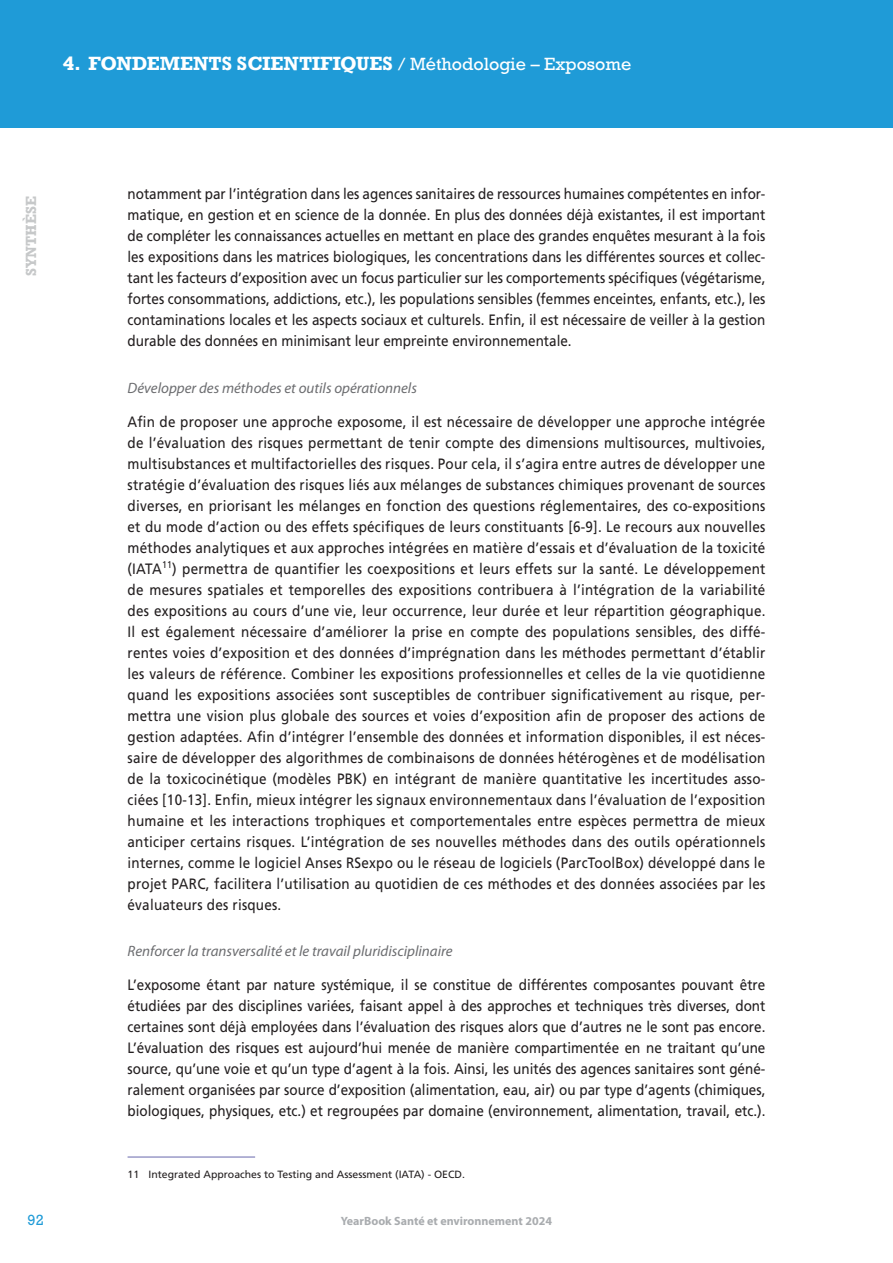
<style>
.page{position:relative;width:893px;height:1263px;background:#fff}
.page>*{position:absolute;margin:0;border:0;box-sizing:border-box;transform-origin:0 0}
.t1{font:700 18px "Rockwell";color:#fff}
.t2{font:15px/21px "Frutiger LT Std";color:#231f20;text-align:justify;scale:.9 1}
.t3{font:italic 15px "Myriad Pro";color:#6c6d70}
.t4{font:700 15px "Rockwell Std";color:#c6c8c9}
.t5{font:15px "Rockwell Std";color:#1f9bd7}
.t6{font:700 12px "Myriad Pro";color:#a9acaf}
.t7{font:10.5px "Frutiger LT Std";color:#231f20}
.s1{font-family:"Rockwell Std";font-weight:400}
</style>
<div class="page">
<div style="left:0;top:0;width:893px;height:128px;background:#1f9bd7"></div>
<hr style="left:128px;top:1156px;width:127px;height:2px;background:#9a9ac8">
<p class="t1" style="left:63px;top:52px;width:570px">4. FONDEMENTS SCIENTIFIQUES <span class="s1">/ Méthodologie – Exposome</span></p>
<p class="t4" style="left:22px;top:276px;width:81px;rotate:-90deg">SYNTHÈSE</p>
<p class="t2" style="left:128px;top:184px;width:710px">notamment par l’intégration dans les agences sanitaires de ressources humaines compétentes en infor&shy;matique, en gestion et en science de la donnée. En plus des données déjà existantes, il est important de compléter les connaissances actuelles en mettant en place des grandes enquêtes mesurant à la fois les expositions dans les matrices biologiques, les concentrations dans les différentes sources et collec&shy;tant les facteurs d’exposition avec un focus particulier sur les comportements spécifiques (végétarisme, fortes consommations, addictions, etc.), les populations sensibles (femmes enceintes, enfants, etc.), les contaminations locales et les aspects sociaux et culturels. Enfin, il est nécessaire de veiller à la gestion durable des données en minimisant leur empreinte environnementale.</p>
<p class="t3" style="left:128px;top:380px;width:291px">Développer des méthodes et outils opérationnels</p>
<p class="t2" style="left:128px;top:411px;width:710px">Afin de proposer une approche exposome, il est nécessaire de développer une approche intégrée de l’évaluation des risques permettant de tenir compte des dimensions multisources, multivoies, multisubstances et multifactorielles des risques. Pour cela, il s’agira entre autres de développer une stratégie d’évaluation des risques liés aux mélanges de substances chimiques provenant de sources diverses, en priorisant les mélanges en fonction des questions réglementaires, des co-expositions et du mode d’action ou des effets spécifiques de leurs constituants [6‑9]. Le recours aux nouvelles méthodes analytiques et aux approches intégrées en matière d’essais et d’évaluation de la toxicité (IATA<sup>11</sup>) permettra de quantifier les coexpositions et leurs effets sur la santé. Le développement de mesures spatiales et temporelles des expositions contribuera à l’intégration de la variabilité des expositions au cours d’une vie, leur occurrence, leur durée et leur répartition géographique.<br>Il est également nécessaire d’améliorer la prise en compte des populations sensibles, des diffé&shy;rentes voies d’exposition et des données d’imprégnation dans les méthodes permettant d’établir les valeurs de référence. Combiner les expositions professionnelles et celles de la vie quotidienne quand les expositions associées sont susceptibles de contribuer significativement au risque, per&shy;mettra une vision plus globale des sources et voies d’exposition afin de proposer des actions de gestion adaptées. Afin d’intégrer l’ensemble des données et information disponibles, il est néces&shy;saire de développer des algorithmes de combinaisons de données hétérogènes et de modélisation de la toxicocinétique (modèles PBK) en intégrant de manière quantitative les incertitudes asso&shy;ciées [10‑13]. Enfin, mieux intégrer les signaux environnementaux dans l’évaluation de l’exposition humaine et les interactions trophiques et comportementales entre espèces permettra de mieux anticiper certains risques. L’intégration de ses nouvelles méthodes dans des outils opérationnels internes, comme le logiciel Anses RSexpo ou le réseau de logiciels (ParcToolBox) développé dans le projet PARC, facilitera l’utilisation au quotidien de ces méthodes et des données associées par les évaluateurs des risques.</p>
<p class="t3" style="left:128px;top:943px;width:327px">Renforcer la transversalité et le travail pluridisciplinaire</p>
<p class="t2" style="left:128px;top:974px;width:710px">L’exposome étant par nature systémique, il se constitue de différentes composantes pouvant être étudiées par des disciplines variées, faisant appel à des approches et techniques très diverses, dont certaines sont déjà employées dans l’évaluation des risques alors que d’autres ne le sont pas encore.<br>L’évaluation des risques est aujourd’hui menée de manière compartimentée en ne traitant qu’une source, qu’une voie et qu’un type d’agent à la fois. Ainsi, les unités des agences sanitaires sont géné&shy;ralement organisées par source d’exposition (alimentation, eau, air) ou par type d’agents (chimiques, biologiques, physiques, etc.) et regroupées par domaine (environnement, alimentation, travail, etc.).</p>
<p class="t7" style="left:128px;top:1168px;width:339px">11 Integrated Approaches to Testing and Assessment (IATA) - OECD.</p>
<p class="t5" style="left:28px;top:1211px;width:18px">92</p>
<p class="t6" style="left:341px;top:1214px;width:213px">YearBook Santé et environnement 2024</p>
</div>
